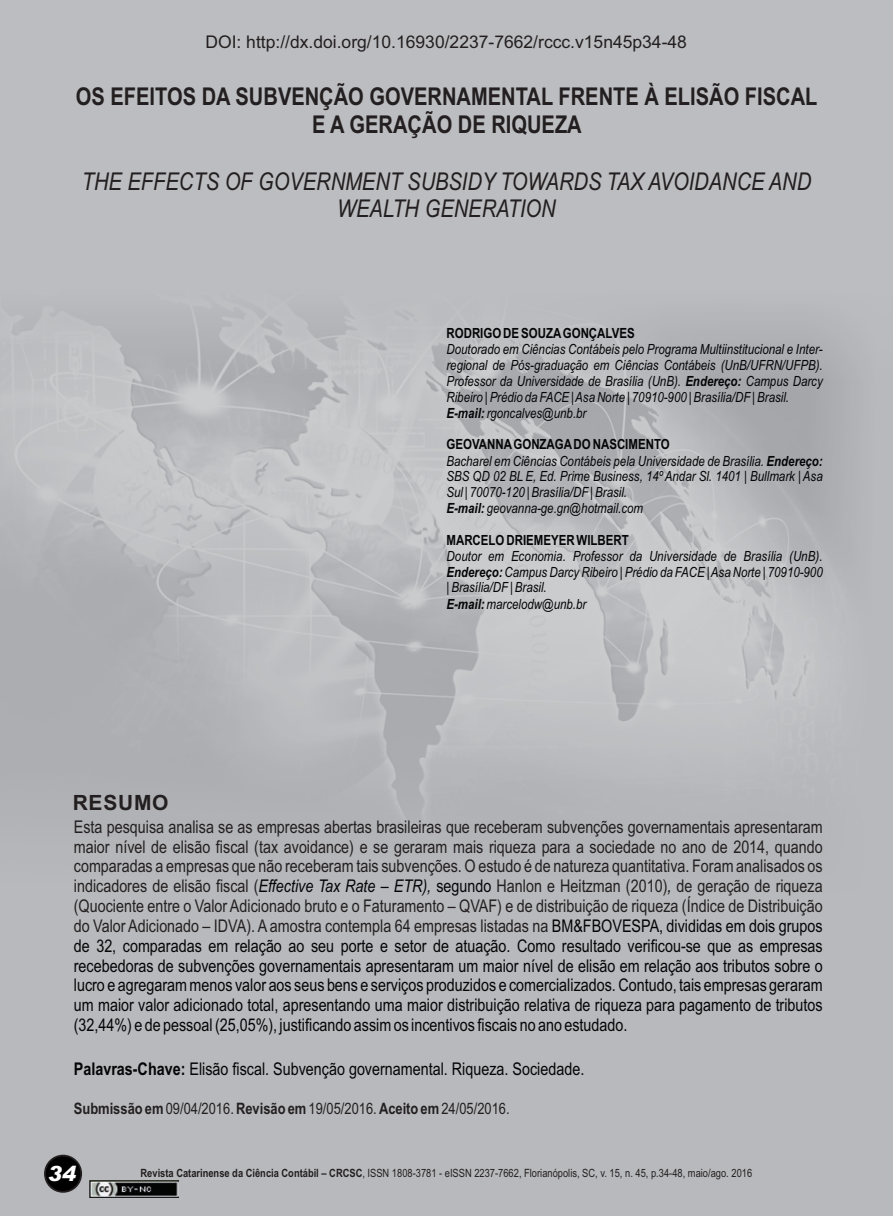
<style>
.page{position:relative;width:893px;height:1216px;background:#fff}
.page>*{position:absolute;margin:0;border:0;box-sizing:border-box;transform-origin:0 0}
.t1{font:700 24.5px/28px "Arial Narrow";color:#231f20;text-align:center}
.t2{font:italic 24.5px/27.7px "Arial Narrow";color:#231f20;text-align:center}
.t3{font:700 21px "Arial";letter-spacing:.035em;color:#231f20}
.t4{font:italic 900 21px "Arial";color:#fff}
.t5{font:17.5px/19.8px "Arial Narrow";color:#050507;text-align:justify}
.t6{font:17.5px/19.8px "Arial Narrow";color:#231f20;text-align:justify}
.t7{font:17.5px "Arial";color:#231f20}
.t8{font:italic 17.5px "Arial Narrow";color:#050507}
.t9{font:15.75px "Arial Narrow";color:#231f20}
.t10{font:italic 14px/15.9px "Arial Narrow";color:#050507}
.t11{font:700 14px "Arial Narrow";color:#050507}
.t12{font:11.38px "Arial Narrow";color:#231f20}
.s1{font-weight:700}
.s2{font-weight:700;font-style:normal}
.s3{font-style:italic;color:#050507}
.s4{color:#050507}
.s5{color:#231f20}
</style>
<div class="page">
<img style="left:0;top:0;width:893px;height:1215px">
<img style="left:89px;top:1180px;width:89px;height:17px">
<div style="left:45px;top:1155px;width:36px;height:36px;background:#000;border-radius:50%"></div>
<div style="left:44px;top:1154px;width:38px;height:38px;border:2px solid #231f20;border-radius:50%"></div>
<p class="t7" style="left:205px;top:35px;width:483px">DOI: http://dx.doi.org/10.16930/2237-7662/rccc.v15n45p34-48</p>
<h1 class="t1" style="left:76px;top:84px;width:743px">OS EFEITOS DA SUBVENÇÃO GOVERNAMENTAL FRENTE À ELISÃO FISCAL<br>E A GERAÇÃO DE RIQUEZA</h1>
<h1 class="t2" style="left:82px;top:169px;width:731px">THE EFFECTS OF GOVERNMENT SUBSIDY TOWARDS TAX AVOIDANCE AND<br>WEALTH GENERATION</h1>
<p class="t11" style="left:446px;top:328px;width:190px">RODRIGO DE SOUZA GONÇALVES</p>
<p class="t10" style="left:446px;top:342px;width:378px">Doutorado em Ciências Contábeis pelo Programa Multiinstitucional e Inter&shy;regional de Pós-graduação em Ciências Contábeis (UnB/UFRN/UFPB).<br>Professor da Universidade de Brasília (UnB). <span class="s1">Endereço:</span> Campus Darcy Ribeiro | Prédio da FACE | Asa Norte | 70910-900 | Brasília/DF | Brasil.<br><span class="s1">E-mail:</span> rgoncalves@unb.br</p>
<p class="t10" style="left:446px;top:438px;width:378px"><span class="s2">GEOVANNA GONZAGA DO NASCIMENTO<br></span>Bacharel em Ciências Contábeis pela Universidade de Brasília. <span class="s1">Endereço:<br></span>SBS QD 02 BL E, Ed. Prime Business, 14º Andar Sl. 1401 | Bullmark | Asa Sul | 70070-120 | Brasília/DF | Brasil.<br><span class="s1">E-mail:</span> geovanna-ge.gn@hotmail.com</p>
<p class="t11" style="left:446px;top:534px;width:184px">MARCELO DRIEMEYER WILBERT</p>
<p class="t10" style="left:446px;top:549px;width:378px">Doutor em Economia. Professor da Universidade de Brasília (UnB).<br><span class="s1">Endereço:</span> Campus Darcy Ribeiro | Prédio da FACE | Asa Norte | 70910-900 | Brasília/DF | Brasil.<br><span class="s1">E-mail:</span>marcelodw@unb.br</p>
<p class="t3" style="left:73px;top:795px;width:97px">RESUMO</p>
<p class="t6" style="left:74px;top:818px;width:750px">Esta pesquisa analisa se as empresas abertas brasileiras que receberam subvenções governamentais apresentaram maior nível de elisão fiscal (tax avoidance) e se geraram mais riqueza para a sociedade no ano de 2014, quando comparadas a empresas que não receberam tais subvenções. O estudo é de natureza quantitativa. Foram analisados os indicadores de elisão fiscal (<span class="s3">Effective Tax Rate – ETR),</span> <span class="s4">segundo</span> Hanlon e Heitzman (2010) de geração de riqueza</p>
<p class="t8" style="left:667px;top:879px;width:5px">,</p>
<p class="t5" style="left:74px;top:897px;width:750px"><span class="s5">(Quociente entre o Valor Adicionado bruto e o Faturamento – QVAF) e de distribuição de riqueza (Índice de Distribuição do Valor Adicionado – IDVA). A amostra contempla 64 empresas listadas na</span> BM&amp;FBOVESPA, divididas em dois grupos de 32, comparadas em relação ao seu porte e setor de atuação. Como resultado verificou-se que as empresas recebedoras de subvenções governamentais apresentaram um maior nível de elisão em relação aos tributos sobre o lucro e agregaram menos valor aos seus bens e serviços produzidos e comercializados. Contudo, tais empresas geraram um maior valor adicionado total, apresentando uma maior distribuição relativa de riqueza para pagamento de tributos (32,44%) e de pessoal (25,05%), justificando assim os incentivos fiscais no ano estudado.</p>
<p class="t5" style="left:74px;top:1060px;width:512px"><span class="s1">Palavras-Chave:</span> Elisão fiscal. Subvenção governamental. Riqueza. Sociedade.</p>
<p class="t9" style="left:74px;top:1102px;width:437px"><span class="s1">Submissão em</span> 09/04/2016. <span class="s1">Revisão em</span> 19/05/2016. <span class="s1">Aceito em</span> 24/05/2016.</p>
<p class="t4" style="left:48px;top:1165px;width:30px">34</p>
<p class="t12" style="left:141px;top:1168px;width:613px"><span class="s1">Revista Catarinense da Ciência Contábil – CRCSC</span>, ISSN 1808-3781 - eISSN 2237-7662, Florianópolis, SC, v. 15, n. 45, p.34-48, maio/ago. 2016</p>
</div>
